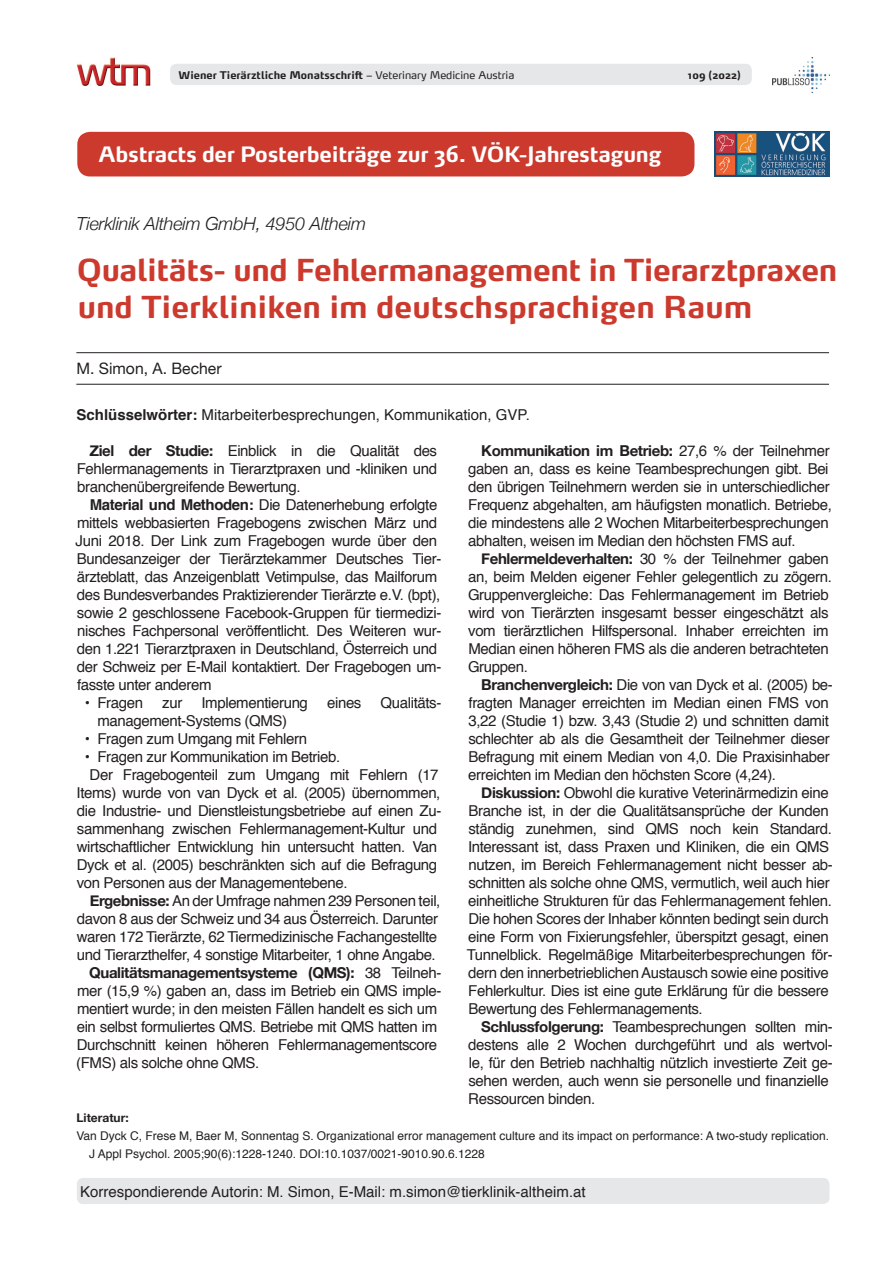
<style>
.page{position:relative;width:893px;height:1263px;background:#fff}
.page>*{position:absolute;margin:0;border:0;box-sizing:border-box;transform-origin:0 0}
.Artikel{font:700 30px/37.5px "Max OT";letter-spacing:-.015em;color:#cc392d}
.Head_negativ{font:700 21px "Max OT";letter-spacing:-.015em;color:#fff}
.t1{font:italic 300 18px "Helvetica Neue";letter-spacing:-.01em;color:#231f20}
.t2{font:15.75px "Helvetica Neue";color:#231f20}
.Text_Deutsch{font:15px/18px "Helvetica";letter-spacing:-.025em;color:#231f20}
.Text_Deutsch-2{font:15px "Helvetica";color:#231f20}
.Text_Deutsch_Buchtip{font:15px "Helvetica";color:#231f20}
.Literatur{font:12px/18px "Helvetica";color:#231f20}
.Literatur-2{font:700 12px "Helvetica Neue";color:#231f20}
.t3{font:700 10.5px "Max OT";color:#231f20}
.s1{font-weight:400}
.s2{font-weight:700}
.s3{font-family:"Helvetica Neue";font-weight:700}
</style>
<div class="page">
<div style="left:170px;top:64px;width:582px;height:21px;background:#e6e7e9;border-radius:6px"></div>
<img style="left:76px;top:57px;width:75px;height:29px">
<img style="left:772px;top:58px;width:57px;height:35px">
<div style="left:77px;top:1178px;width:752px;height:26px;background:#e6e7e9;border-radius:6px"></div>
<hr style="left:76px;top:352px;width:753px;height:1px;background:#231f20">
<hr style="left:76px;top:384px;width:753px;height:1px;background:#231f20">
<div style="left:77px;top:132px;width:617px;height:44px;background:#cc392d;border-radius:13px"></div>
<img style="left:715px;top:132px;width:115px;height:44px">
<p class="t3" style="left:179px;top:68px;width:337px">Wiener Tierärztliche Monatsschrift <span class="s1">– Veterinary Medicine Austria</span></p>
<p class="t3" style="left:688px;top:68px;width:55px">109 (2022)</p>
<p class="Head_negativ" style="left:99px;top:141px;width:564px">Abstracts der Posterbeiträge zur 36. VÖK-Jahrestagung</p>
<p class="t1" style="left:76px;top:210px;width:291px">Tierklinik Altheim GmbH, 4950 Altheim</p>
<p class="Artikel" style="left:77px;top:250px;width:762px">Qualitäts- und Fehlermanagement in Tierarztpraxen und Tierkliniken im deutschsprachigen Raum</p>
<p class="t2" style="left:76px;top:357px;width:147px">M. Simon, A. Becher</p>
<p class="Text_Deutsch_Buchtip" style="left:77px;top:403px;width:455px"><span class="s2">Schlüsselwörter:</span> Mitarbeiterbesprechungen, Kommunikation, GVP.</p>
<p class="Text_Deutsch" style="left:77px;top:442px;width:362px;text-align:justify;text-indent:13px"><span class="s3">Ziel der Studie:</span> Einblick in die Qualität des Fehlermanagements in Tierarztpraxen und -kliniken und branchenübergreifende Bewertung.</p>
<p class="Text_Deutsch" style="left:76px;top:496px;width:367px;text-indent:14px"><span class="s2">Material und Methoden:</span> Die Datenerhebung erfolgte mittels webbasierten Fragebogens zwischen März und Juni 2018. Der Link zum Fragebogen wurde über den Bundesanzeiger der Tierärztekammer Deutsches Tier&shy;ärzteblatt, das Anzeigenblatt Vetimpulse, das Mailforum des Bundesverbandes Praktizierender Tierärzte e.V. (bpt), sowie 2 geschlossene Facebook-Gruppen für tiermedizi&shy;nisches Fachpersonal veröffentlicht. Des Weiteren wur&shy;den 1.221 Tierarztpraxen in Deutschland, Österreich und der Schweiz per E-Mail kontaktiert. Der Fragebogen um&shy;fasste unter anderem</p>
<p class="Text_Deutsch" style="left:85px;top:694px;width:60px">• Fragen</p>
<p class="Text_Deutsch" style="left:162px;top:694px;width:22px">zur</p>
<p class="Text_Deutsch" style="left:201px;top:694px;width:108px">Implementierung</p>
<p class="Text_Deutsch" style="left:327px;top:694px;width:36px">eines</p>
<p class="Text_Deutsch" style="left:381px;top:694px;width:62px">Qualitäts-</p>
<p class="Text_Deutsch" style="left:97px;top:712px;width:191px">management-Systems (QMS)</p>
<p class="Text_Deutsch" style="left:85px;top:730px;width:224px">• Fragen zum Umgang mit Fehlern</p>
<p class="Text_Deutsch" style="left:85px;top:748px;width:257px">• Fragen zur Kommunikation im Betrieb.</p>
<p class="Text_Deutsch" style="left:77px;top:766px;width:366px;text-indent:13px">Der Fragebogenteil zum Umgang mit Fehlern (17<br>Items) wurde von van Dyck et al. (2005) übernommen, die Industrie- und Dienstleistungsbetriebe auf einen Zu&shy;sammenhang zwischen Fehlermanagement-Kultur und wirtschaftlicher Entwicklung hin untersucht hatten. Van Dyck et al. (2005) beschränkten sich auf die Befragung von Personen aus der Managementebene.</p>
<p class="Text_Deutsch" style="left:77px;top:892px;width:365px;text-indent:13px"><span class="s3">Ergebnisse:</span> An der Umfrage nahmen 239 Personen teil, davon 8 aus der Schweiz und 34 aus Österreich. Darunter waren 172 Tierärzte, 62 Tiermedizinische Fachangestellte und Tierarzthelfer, 4 sonstige Mitarbeiter, 1 ohne Angabe.</p>
<p class="Text_Deutsch" style="left:76px;top:964px;width:367px;text-indent:13px"><span class="s3">Qualitätsmanagementsysteme (QMS):</span> 38 Teilneh&shy;mer (15,9 %) gaben an, dass im Betrieb ein QMS imple&shy;mentiert wurde; in den meisten Fällen handelt es sich um ein selbst formuliertes QMS. Betriebe mit QMS hatten im Durchschnitt keinen höheren Fehlermanagementscore (FMS) als solche ohne QMS.</p>
<p class="Text_Deutsch" style="left:468px;top:442px;width:365px;text-indent:13px"><span class="s3">Kommunikation im Betrieb:</span> 27,6 % der Teilnehmer gaben an, dass es keine Teambesprechungen gibt. Bei den übrigen Teilnehmern werden sie in unterschiedlicher Frequenz abgehalten, am häufigsten monatlich. Betriebe, die mindestens alle 2 Wochen Mitarbeiterbesprechungen abhalten, weisen im Median den höchsten FMS auf.</p>
<p class="Text_Deutsch" style="left:468px;top:550px;width:365px;text-indent:13px"><span class="s3">Fehlermeldeverhalten:</span> 30 % der Teilnehmer gaben an, beim Melden eigener Fehler gelegentlich zu zögern.<br>Gruppenvergleiche: Das Fehlermanagement im Betrieb wird von Tierärzten insgesamt besser eingeschätzt als vom tierärztlichen Hilfspersonal. Inhaber erreichten im Median einen höheren FMS als die anderen betrachteten Gruppen.</p>
<p class="Text_Deutsch" style="left:468px;top:676px;width:366px;text-indent:13px"><span class="s3">Branchenvergleich:</span> Die von van Dyck et al. (2005) be&shy;fragten Manager erreichten im Median einen FMS von 3,22 (Studie 1) bzw. 3,43 (Studie 2) und schnitten damit schlechter ab als die Gesamtheit der Teilnehmer dieser Befragung mit einem Median von 4,0. Die Praxisinhaber erreichten im Median den höchsten Score (4,24).</p>
<p class="Text_Deutsch" style="left:467px;top:784px;width:368px;text-indent:15px"><span class="s3">Diskussion:</span> Obwohl die kurative Veterinärmedizin eine Branche ist, in der die Qualitätsansprüche der Kunden ständig zunehmen, sind QMS noch kein Standard.<br>Interessant ist, dass Praxen und Kliniken, die ein QMS nutzen, im Bereich Fehlermanagement nicht besser ab&shy;schnitten als solche ohne QMS, vermutlich, weil auch hier einheitliche Strukturen für das Fehlermanagement fehlen.<br>Die hohen Scores der Inhaber könnten bedingt sein durch eine Form von Fixierungsfehler, überspitzt gesagt, einen Tunnelblick. Regelmäßige Mitarbeiterbesprechungen för&shy;dern den innerbetrieblichen Austausch sowie eine positive Fehlerkultur. Dies ist eine gute Erklärung für die bessere Bewertung des Fehlermanagements.</p>
<p class="Text_Deutsch" style="left:468px;top:1018px;width:366px;text-indent:13px"><span class="s3">Schlussfolgerung:</span> Teambesprechungen sollten min&shy;destens alle 2 Wochen durchgeführt und als wertvol&shy;le, für den Betrieb nachhaltig nützlich investierte Zeit ge&shy;sehen werden, auch wenn sie personelle und finanzielle Ressourcen binden.</p>
<p class="Literatur-2" style="left:77px;top:1108px;width:54px">Literatur:</p>
<p class="Literatur" style="left:89px;top:1127px;width:741px;text-indent:-13px">Van Dyck C, Frese M, Baer M, Sonnentag S. Organizational error management culture and its impact on performance: A two-study replication.<br>J Appl Psychol. 2005;90(6):1228-1240. DOI:10.1037/0021-9010.90.6.1228</p>
<p class="Text_Deutsch-2" style="left:80px;top:1180px;width:507px">Korrespondierende Autorin: M. Simon, E-Mail: m.simon@tierklinik-altheim.at</p>
</div>
